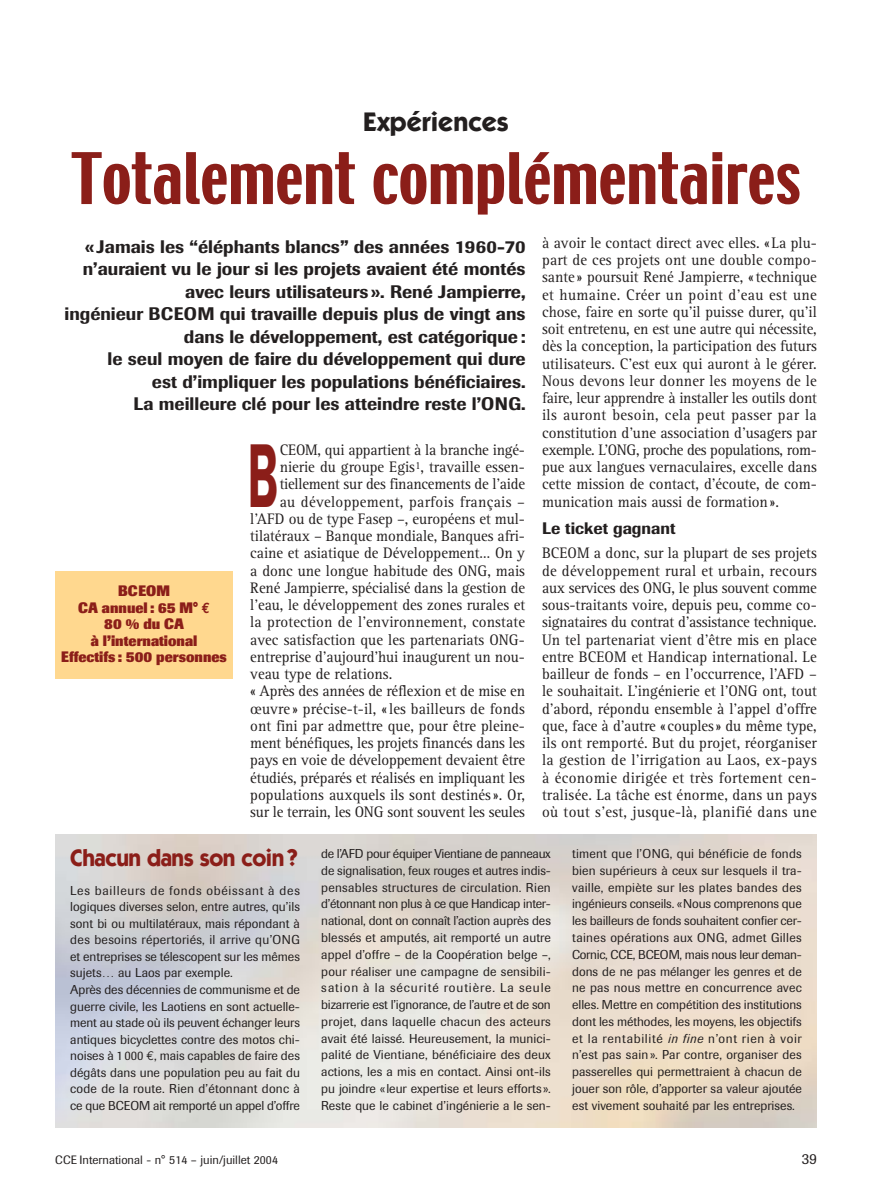
<style>
.page{position:relative;width:872px;height:1191px;background:#fff}
.page>*{position:absolute;margin:0;border:0;box-sizing:border-box;transform-origin:0 0}
.t1{font:600 91.35px "Franklin Gothic";color:#8b1e19;scale:.5 1}
.t2{font:63px "Techno";color:#8b1e19}
.t3{font:700 27px "Itc Kabel";color:#231f1f}
.t4{font:700 24px "Itc Kabel";letter-spacing:-.02em;color:#8b1e19;scale:.95 1}
.t5{font:500 18px/22.5px "Imago";color:#231f1f;text-align:right}
.t6{font:500 16.5px "Imago";color:#231f1f}
.t7{font:15.75px/17.2px "Rotis Serif";color:#231f1f;text-align:justify;scale:.95 1}
.t8{font:15.75px "Rotis Serif";letter-spacing:.02em;color:#231f1f;scale:.95 1}
.t9{font:800 15px/16.5px "Imago";color:#8b1e19;text-align:center;scale:.9 1}
.t10{font:15px "Imago";color:#231f1f}
.t11{font:12.75px/16.8px "Imago";color:#231f1f;text-align:justify}
.t12{font:12px "Imago";color:#231f1f}
.s1{font-family:"Euro Mono";font-weight:700}
.s2{font-family:"Euro Mono"}
.s3{font-style:italic}
</style>
<div class="page">
<div style="left:55px;top:571px;width:178px;height:108px;background:#ffd88f"></div>
<h3 class="t3" style="left:363px;top:112px;width:147px">Expériences</h3>
<h2 class="t2" style="left:71px;top:152px;width:730px">Totalement complémentaires</h2>
<p class="t5" style="left:64px;top:237px;width:462px">« Jamais les “éléphants blancs” des années 1960-70 n’auraient vu le jour si les projets avaient été montés avec leurs utilisateurs ». René Jampierre,<br>ingénieur BCEOM qui travaille depuis plus de vingt ans dans le développement, est catégorique :<br>le seul moyen de faire du développement qui dure<br>est d’impliquer les populations bénéficiaires.<br>La meilleure clé pour les atteindre reste l’ONG.</p>
<p class="t7" style="left:542px;top:235px;width:291px">à avoir le contact direct avec elles. «La plu&shy;part de ces projets ont une double compo&shy;sante» poursuit René Jampierre, «technique et humaine. Créer un point d’eau est une chose, faire en sorte qu’il puisse durer, qu’il soit entretenu, en est une autre qui nécessite, dès la conception, la participation des futurs utilisateurs. C’est eux qui auront à le gérer.<br>Nous devons leur donner les moyens de le faire, leur apprendre à installer les outils dont ils auront besoin, cela peut passer par la constitution d’une association d’usagers par exemple. L’ONG, proche des populations, rom&shy;pue aux langues vernaculaires, excelle dans cette mission de contact, d’écoute, de com&shy;munication mais aussi de formation».</p>
<p class="t6" style="left:542px;top:523px;width:135px">Le ticket gagnant</p>
<p class="t7" style="left:542px;top:546px;width:291px">BCEOM a donc, sur la plupart de ses projets de développement rural et urbain, recours aux services des ONG, le plus souvent comme sous-traitants voire, depuis peu, comme co&shy;signataires du contrat d’assistance technique.<br>Un tel partenariat vient d’être mis en place entre BCEOM et Handicap international. Le bailleur de fonds – en l’occurrence, l’AFD – le souhaitait. L’ingénierie et l’ONG ont, tout d’abord, répondu ensemble à l’appel d’offre que, face à d’autre «couples» du même type, ils ont remporté. But du projet, réorganiser la gestion de l’irrigation au Laos, ex-pays à économie dirigée et très fortement cen&shy;tralisée. La tâche est énorme, dans un pays où tout s’est, jusque-là, planifié dans une</p>
<h1 class="t1" style="left:248px;top:444px;width:62px">B</h1>
<p class="t7" style="left:280px;top:442px;width:260px">CEOM, qui appartient à la branche ingé-</p>
<p class="t7" style="left:280px;top:460px;width:260px">nierie du groupe Egis<sup>1</sup>, travaille essen-</p>
<p class="t7" style="left:280px;top:477px;width:260px">tiellement sur des financements de l’aide</p>
<p class="t8" style="left:280px;top:496px;width:260px">au développement, parfois français –</p>
<p class="t7" style="left:250px;top:511px;width:291px">l’AFD ou de type Fasep –, européens et mul-</p>
<p class="t7" style="left:250px;top:529px;width:291px">tilatéraux – Banque mondiale, Banques afri-</p>
<p class="t7" style="left:250px;top:546px;width:291px">caine et asiatique de Développement… On y</p>
<p class="t7" style="left:250px;top:563px;width:291px">a donc une longue habitude des ONG, mais</p>
<p class="t7" style="left:250px;top:580px;width:291px">René Jampierre, spécialisé dans la gestion de</p>
<p class="t7" style="left:250px;top:598px;width:291px">l’eau, le développement des zones rurales et</p>
<p class="t7" style="left:250px;top:615px;width:291px">la protection de l’environnement, constate</p>
<p class="t7" style="left:250px;top:632px;width:291px">avec satisfaction que les partenariats ONG-</p>
<p class="t7" style="left:250px;top:649px;width:291px">entreprise d’aujourd’hui inaugurent un nou-</p>
<p class="t7" style="left:250px;top:667px;width:151px">veau type de relations.</p>
<p class="t7" style="left:250px;top:684px;width:291px">« Après des années de réflexion et de mise en</p>
<p class="t7" style="left:250px;top:701px;width:291px">œuvre» précise-t-il, «les bailleurs de fonds</p>
<p class="t7" style="left:250px;top:718px;width:291px">ont fini par admettre que, pour être pleine-</p>
<p class="t7" style="left:250px;top:736px;width:291px">ment bénéfiques, les projets financés dans les</p>
<p class="t7" style="left:250px;top:753px;width:291px">pays en voie de développement devaient être</p>
<p class="t7" style="left:250px;top:770px;width:291px">étudiés, préparés et réalisés en impliquant les</p>
<p class="t7" style="left:250px;top:787px;width:291px">populations auxquels ils sont destinés». Or,</p>
<p class="t7" style="left:250px;top:805px;width:291px">sur le terrain, les ONG sont souvent les seules</p>
<p class="t9" style="left:61px;top:584px;width:185px">BCEOM<br>CA annuel : 65 M° <span class="s1">€<br></span>80 % du CA<br>à l’international<br>Effectifs : 500 personnes</p>
<h3 class="t4" style="left:70px;top:849px;width:241px">Chacun dans son coin?</h3>
<p class="t11" style="left:70px;top:883px;width:231px;text-align:left">Les bailleurs de fonds obéissant à des logiques diverses selon, entre autres, qu’ils sont bi ou multilatéraux, mais répondant à des besoins répertoriés, il arrive qu’ONG et entreprises se télescopent sur les mêmes sujets… au Laos par exemple.<br>Après des décennies de communisme et de guerre civile, les Laotiens en sont actuelle&shy;ment au stade où ils peuvent échanger leurs antiques bicyclettes contre des motos chi&shy;noises à 1000 <span class="s2">€</span>, mais capables de faire des dégâts dans une population peu au fait du code de la route. Rien d’étonnant donc à ce que BCEOM ait remporté un appel d’offre</p>
<p class="t11" style="left:321px;top:846px;width:231px">de l’AFD pour équiper Vientiane de panneaux de signalisation, feux rouges et autres indis&shy;pensables structures de circulation. Rien d’étonnant non plus à ce que Handicap inter&shy;national, dont on connaît l’action auprès des blessés et amputés, ait remporté un autre appel d’offre – de la Coopération belge –, pour réaliser une campagne de sensibili&shy;sation à la sécurité routière. La seule bizarrerie est l’ignorance, de l’autre et de son projet, dans laquelle chacun des acteurs avait été laissé. Heureusement, la munici&shy;palité de Vientiane, bénéficiaire des deux actions, les a mis en contact. Ainsi ont-ils pu joindre «leur expertise et leurs efforts».<br>Reste que le cabinet d’ingénierie a le sen-</p>
<p class="t11" style="left:572px;top:846px;width:231px">timent que l’ONG, qui bénéficie de fonds bien supérieurs à ceux sur lesquels il tra&shy;vaille, empiète sur les plates bandes des ingénieurs conseils. «Nous comprenons que les bailleurs de fonds souhaitent confier cer&shy;taines opérations aux ONG, admet Gilles Cornic, CCE, BCEOM, mais nous leur deman&shy;dons de ne pas mélanger les genres et de ne pas nous mettre en concurrence avec elles. Mettre en compétition des institutions dont les méthodes, les moyens, les objectifs et la rentabilité <span class="s3">in fine</span> n’ont rien à voir n’est pas sain ». Par contre, organiser des passerelles qui permettraient à chacun de jouer son rôle, d’apporter sa valeur ajoutée est vivement souhaité par les entreprises.</p>
<p class="t12" style="left:55px;top:1156px;width:224px">CCE International - n° 514 – juin/juillet 2004</p>
<p class="t10" style="left:801px;top:1154px;width:16px">39</p>
</div>
